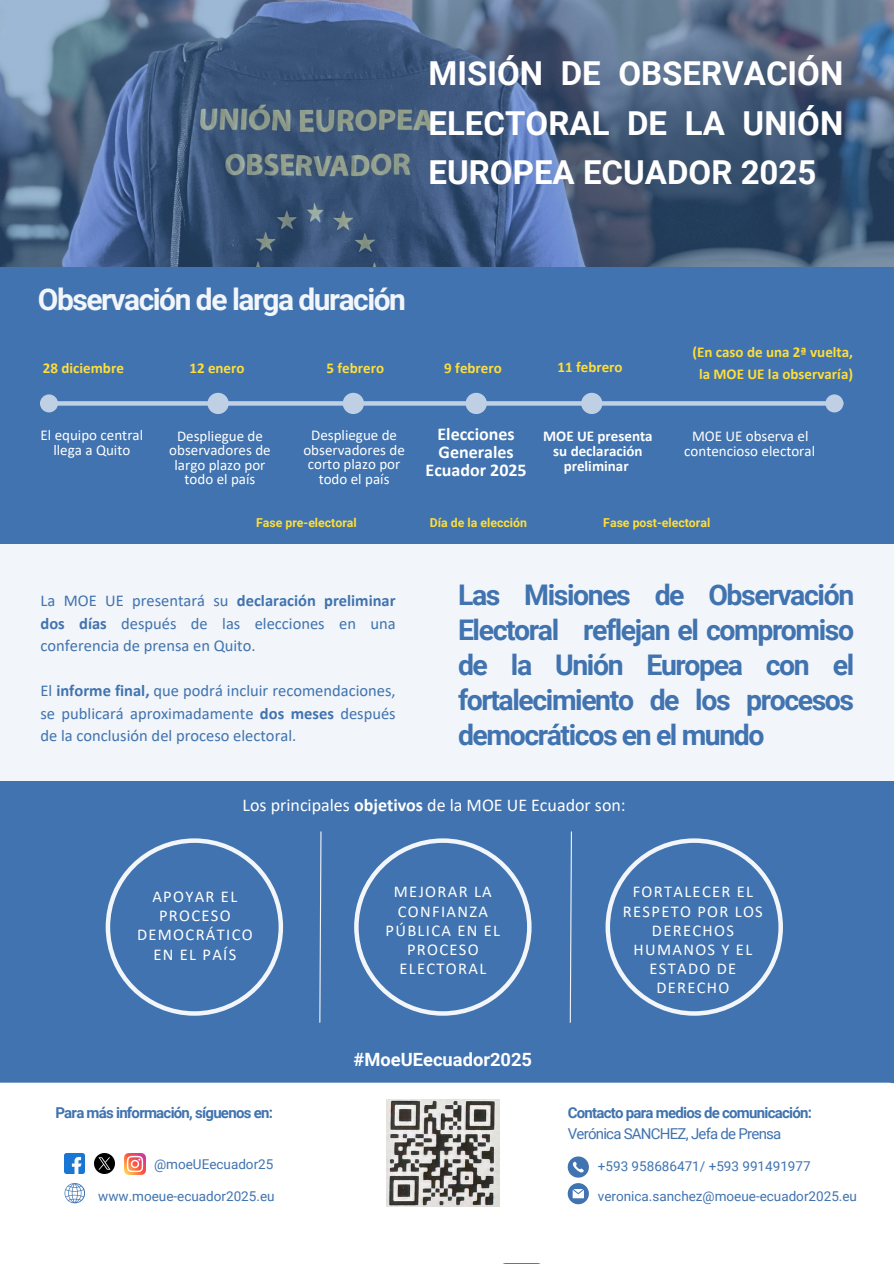
<style>
.page{position:relative;width:894px;height:1264px;background:#fff}
.page>*{position:absolute;margin:0;border:0;box-sizing:border-box;transform-origin:0 0}
.t1{font:700 33px/49.5px "Roboto";color:#fff;text-align:justify}
.t2{font:700 30px "Roboto";letter-spacing:-.05em;color:#f2f5f9}
.t3{font:700 28.5px/34.8px "Roboto";letter-spacing:-.05em;color:#4073af;text-align:justify}
.t4{font:700 18.3px "Roboto";color:#fff}
.t5{font:18px "Calibri";color:#fff}
.t6{font:700 18px/18px "Calibri";color:#fff;text-align:center}
.t7{font:16.5px/22.5px "Calibri";color:#4073af;text-align:justify}
.t8{font:16.5px/19.2px "Calibri";letter-spacing:.08em;color:#fff;text-align:center}
.t9{font:15px/14.7px "Calibri";color:#fff;text-align:center}
.t10{font:700 15px/21.3px "Calibri";color:#ffde39;text-align:center}
.t11{font:700 15px "Roboto";letter-spacing:-.05em;color:#4073af}
.t12{font:700 15px/14.7px "Calibri";color:#fff;text-align:center}
.t13{font:15px "Roboto";letter-spacing:-.05em;color:#4073af}
.t14{font:13.5px "Roboto";color:#4073af}
.t15{font:700 12.3px "Roboto";color:#ffde39}
.s1{font-weight:700}
</style>
<div class="page">
<div style="left:0;top:0;width:893px;height:1263px;background:#4073af"></div>
<div style="left:0;top:1082px;width:893px;height:181px;background:#fff"></div>
<img style="left:0;top:0;width:893px;height:267px">
<svg style="left:58px;top:401px;width:767px;height:4px;background:#b9cbe1"></svg>
<div style="left:42px;top:396px;width:14px;height:14px;background:#bfd0e4;border-radius:50%"></div>
<div style="left:40px;top:394px;width:18px;height:18px;border:4px solid #bfd0e4;border-radius:50%"></div>
<div style="left:827px;top:396px;width:13px;height:14px;background:#bfd0e4;border-radius:50%"></div>
<div style="left:825px;top:394px;width:18px;height:18px;border:4px solid #bfd0e4;border-radius:50%"></div>
<div style="left:0;top:544px;width:893px;height:237px;background:#f2f5f9"></div>
<svg style="left:319px;top:831px;width:3px;height:192px"></svg>
<svg style="left:106px;top:838px;width:177px;height:177px"></svg>
<svg style="left:569px;top:831px;width:3px;height:192px"></svg>
<svg style="left:567px;top:1156px;width:21px;height:21px"></svg>
<svg style="left:64px;top:1183px;width:21px;height:20px"></svg>
<svg style="left:567px;top:1183px;width:21px;height:21px"></svg>
<svg style="left:503px;top:1263px;width:38px;height:1px"></svg>
<svg style="left:354px;top:838px;width:177px;height:177px"></svg>
<svg style="left:605px;top:838px;width:177px;height:177px"></svg>
<img style="left:64px;top:1153px;width:21px;height:20px">
<img style="left:94px;top:1153px;width:21px;height:20px">
<img style="left:124px;top:1153px;width:21px;height:21px">
<div style="left:581px;top:393px;width:21px;height:21px;background:#bfd0e4;border-radius:50%"></div>
<div style="left:465px;top:393px;width:21px;height:21px;background:#bfd0e4;border-radius:50%"></div>
<div style="left:342px;top:393px;width:22px;height:21px;background:#bfd0e4;border-radius:50%"></div>
<div style="left:207px;top:393px;width:22px;height:21px;background:#bfd0e4;border-radius:50%"></div>
<img style="left:386px;top:1099px;width:113px;height:107px">
<p class="t1" style="left:428px;top:49px;width:416px">MISIÓN DE OBSERVACIÓN ELECTORAL DE LA UNIÓN EUROPEA ECUADOR 2025</p>
<p class="t2" style="left:38px;top:282px;width:369px">Observación de larga duración</p>
<p class="t10" style="left:43px;top:358px;width:82px">28 diciembre</p>
<h1 class="t9" style="left:41px;top:429px;width:104px">El equipo central llega a Quito</h1>
<h2 class="t10" style="left:189px;top:358px;width:57px">12 enero</h2>
<p class="t10" style="left:326px;top:358px;width:59px">5 febrero</p>
<p class="t10" style="left:444px;top:358px;width:59px">9 febrero</p>
<p class="t10" style="left:557px;top:357px;width:67px">11 febrero</p>
<p class="t10" style="left:692px;top:343px;width:162px">(En caso de una 2ª vuelta, la MOE UE la observaría)</p>
<p class="t6" style="left:425px;top:427px;width:103px">Elecciones<br>Generales<br>Ecuador 2025</p>
<p class="t9" style="left:684px;top:430px;width:132px">MOE UE observa el contencioso electoral</p>
<p class="t9" style="left:169px;top:429px;width:103px">Despliegue de observadores de largo plazo por todo el país</p>
<p class="t9" style="left:303px;top:429px;width:103px">Despliegue de observadores de corto plazo por todo el país</p>
<p class="t12" style="left:543px;top:430px;width:111px">MOE UE presenta su declaración preliminar</p>
<p class="t15" style="left:256px;top:515px;width:102px">Fase pre-electoral</p>
<h4 class="t15" style="left:430px;top:515px;width:99px">Día de la elección</h4>
<p class="t15" style="left:603px;top:515px;width:108px">Fase post-electoral</p>
<p class="t7" style="left:40px;top:591px;width:356px">La MOE UE presentará su <span class="s1">declaración preliminar dos días</span> después de las elecciones en una conferencia de prensa en Quito.</p>
<p class="t7" style="left:40px;top:681px;width:356px">El <span class="s1">informe final,</span> que podrá incluir recomendaciones, se publicará aproximadamente <span class="s1">dos meses</span> después de la conclusión del proceso electoral.</p>
<h5 class="t3" style="left:458px;top:578px;width:397px">Las Misiones de Observación Electoral reflejan el compromiso de la Unión Europea con el fortalecimiento de los procesos democráticos en el mundo</h5>
<p class="t5" style="left:242px;top:797px;width:384px">Los principales <span class="s1">objetivos</span> de la MOE UE Ecuador son:</p>
<p class="t8" style="left:137px;top:888px;width:117px">APOYAR EL<br>PROCESO<br>DEMOCRÁTICO<br>EN EL PAÍS</p>
<h6 class="t8" style="left:385px;top:883px;width:116px">MEJORAR LA<br>CONFIANZA<br>PÚBLICA EN EL<br>PROCESO<br>ELECTORAL</h6>
<p class="t4" style="left:353px;top:1049px;width:180px">#MoeUEecuador2025</p>
<h6 class="t8" style="left:622px;top:883px;width:141px">FORTALECER EL<br>RESPETO POR LOS<br>DERECHOS<br>HUMANOS Y EL<br>ESTADO DE<br>DERECHO</h6>
<h3 class="t11" style="left:55px;top:1104px;width:219px">Para más información, síguenos en:</h3>
<h6 class="t11" style="left:567px;top:1104px;width:246px">Contacto para medios de comunicación:</h6>
<h4 class="t13" style="left:567px;top:1124px;width:215px">Verónica SANCHEZ, Jefa de Prensa</h4>
<p class="t14" style="left:154px;top:1156px;width:121px">@moeUEecuador25</p>
<p class="t14" style="left:98px;top:1188px;width:178px">www.moeue-ecuador2025.eu</p>
<h5 class="t14" style="left:597px;top:1158px;width:214px">+593 958686471/ +593 991491977</h5>
<h4 class="t14" style="left:597px;top:1188px;width:260px">veronica.sanchez@moeue-ecuador2025.eu</h4>
</div>
